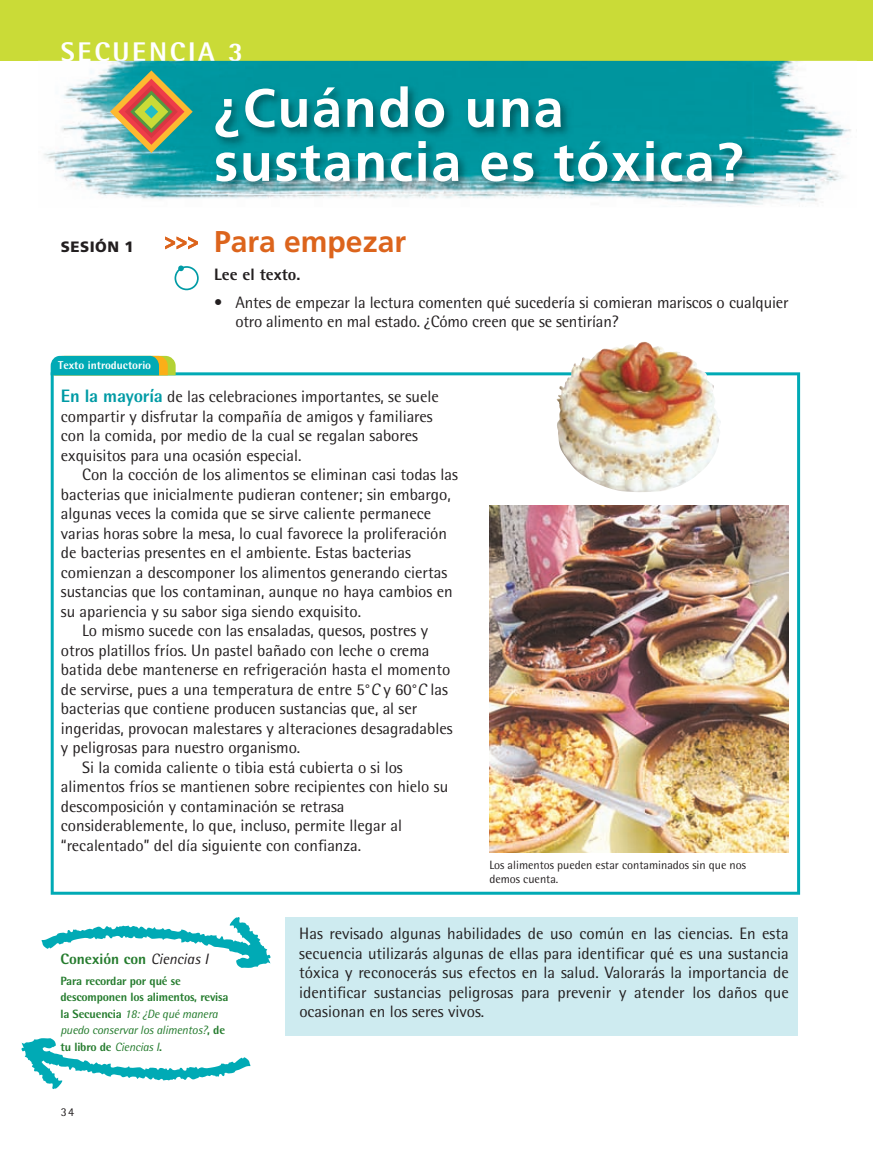
<style>
.page{position:relative;width:873px;height:1152px;background:#fff}
.page>*{position:absolute;margin:0;border:0;box-sizing:border-box;transform-origin:0 0}
.t1{font:700 54px/54px "Frutiger";letter-spacing:.03em;color:#fff}
.t2{font:700 30px "Frutiger";color:#dc641c}
.t3{font:800 27px "Rotis Semi Sans";letter-spacing:.1em;color:#fff}
.t4{font:16.5px/19.5px "Rotis Semi Sans";color:#231f20}
.t5{font:800 16.5px "Rotis Semi Sans";color:#231f20}
.t6{font:800 15px "Rotis Semi Sans";color:#257c2e}
.t7{font:900 15px "Frutiger";letter-spacing:.03em;color:#231f20}
.t8{font:800 12px/16.5px "Rotis Semi Sans";letter-spacing:-.015em;color:#257c2e}
.t9{font:12px/14.2px "Rotis Semi Sans";color:#231f20}
.t10{font:800 11.4px "Rotis Semi Sans";color:#fff}
.s1{font-weight:800;font-size:18px;color:#009ba5}
.s2{font-style:italic}
.s3{font-weight:400;font-style:italic;color:#231f20}
.s4{font-weight:400;font-style:italic}
</style>
<div class="page">
<div style="left:0;top:0;width:872px;height:61px;background:#cadb37"></div>
<img style="left:44px;top:61px;width:807px;height:144px">
<svg style="left:51px;top:372px;width:748px;height:522px"></svg>
<div style="left:284px;top:917px;width:513px;height:118px;background:#ceebf0"></div>
<svg style="left:165px;top:236px;width:33px;height:13px"></svg>
<svg style="left:174px;top:265px;width:25px;height:25px"></svg>
<svg style="left:51px;top:356px;width:124px;height:19px;background:#1fada3"></svg>
<img style="left:212px;top:82px;width:541px;height:112px">
<svg style="left:110px;top:70px;width:83px;height:83px;background:#809877"></svg>
<img style="left:489px;top:506px;width:299px;height:346px">
<img style="left:555px;top:342px;width:167px;height:150px">
<svg style="left:21px;top:1038px;width:229px;height:51px"></svg>
<svg style="left:42px;top:917px;width:229px;height:51px"></svg>
<h3 class="t3" style="left:61px;top:35px;width:184px">secuencia 3</h3>
<p class="t7" style="left:61px;top:238px;width:74px">SESIÓN 1</p>
<p class="t10" style="left:58px;top:358px;width:94px">Texto introductorio</p>
<h1 class="t1" style="left:214px;top:81px;width:530px">¿Cuándo una sustancia es tóxica?</h1>
<h2 class="t2" style="left:214px;top:224px;width:193px">Para empezar</h2>
<p class="t5" style="left:214px;top:264px;width:88px">Lee el texto.</p>
<p class="t4" style="left:235px;top:292px;width:554px;text-indent:-21px">• Antes de empezar la lectura comenten qué sucedería si comieran mariscos o cualquier otro alimento en mal estado. ¿Cómo creen que se sentirían?</p>
<p class="t4" style="left:61px;top:386px;width:379px"><span class="s1">en la mayoría</span> de las celebraciones importantes, se suele compartir y disfrutar la compañía de amigos y familiares con la comida, por medio de la cual se regalan sabores exquisitos para una ocasión especial.</p>
<p class="t4" style="left:82px;top:464px;width:377px">Con la cocción de los alimentos se eliminan casi todas las</p>
<p class="t4" style="left:61px;top:484px;width:391px">bacterias que inicialmente pudieran contener; sin embargo,</p>
<p class="t4" style="left:61px;top:503px;width:372px">algunas veces la comida que se sirve caliente permanece</p>
<p class="t4" style="left:61px;top:523px;width:387px">varias horas sobre la mesa, lo cual favorece la proliferación</p>
<p class="t4" style="left:61px;top:542px;width:351px">de bacterias presentes en el ambiente. Estas bacterias</p>
<p class="t4" style="left:61px;top:562px;width:387px">comienzan a descomponer los alimentos generando ciertas</p>
<p class="t4" style="left:61px;top:581px;width:393px">sustancias que los contaminan, aunque no haya cambios en</p>
<p class="t4" style="left:61px;top:601px;width:301px">su apariencia y su sabor siga siendo exquisito.</p>
<p class="t4" style="left:82px;top:620px;width:347px">Lo mismo sucede con las ensaladas, quesos, postres y</p>
<p class="t4" style="left:61px;top:640px;width:370px">otros platillos fríos. Un pastel bañado con leche o crema</p>
<p class="t4" style="left:61px;top:659px;width:390px">batida debe mantenerse en refrigeración hasta el momento</p>
<p class="t4" style="left:61px;top:679px;width:388px">de servirse, pues a una temperatura de entre 5°<span class="s2">C</span> y 60°<span class="s2">C</span> las</p>
<p class="t4" style="left:61px;top:698px;width:358px">bacterias que contiene producen sustancias que, al ser</p>
<p class="t4" style="left:61px;top:718px;width:393px">ingeridas, provocan malestares y alteraciones desagradables</p>
<p class="t4" style="left:61px;top:737px;width:241px">y peligrosas para nuestro organismo.</p>
<p class="t4" style="left:82px;top:757px;width:322px">Si la comida caliente o tibia está cubierta o si los</p>
<p class="t4" style="left:61px;top:776px;width:388px">alimentos fríos se mantienen sobre recipientes con hielo su</p>
<p class="t4" style="left:61px;top:796px;width:285px">descomposición y contaminación se retrasa</p>
<p class="t4" style="left:61px;top:815px;width:343px">considerablemente, lo que, incluso, permite llegar al</p>
<p class="t4" style="left:61px;top:835px;width:302px">“recalentado” del día siguiente con confianza.</p>
<p class="t9" style="left:489px;top:857px;width:258px">Los alimentos pueden estar contaminados sin que nos demos cuenta.</p>
<p class="t6" style="left:60px;top:949px;width:149px">conexión con <span class="s3">Ciencias I</span></p>
<p class="t8" style="left:60px;top:972px;width:169px">Para recordar por qué se descomponen los alimentos, revisa la secuencia <span class="s4">18: ¿De qué manera puedo conservar los alimentos?</span>, de tu libro de <span class="s4">Ciencias I</span>.</p>
<p class="t9" style="left:61px;top:1104px;width:15px">34</p>
<p class="t4" style="left:299px;top:923px;width:491px;text-align:justify">Has revisado algunas habilidades de uso común en las ciencias. En esta secuencia utilizarás algunas de ellas para identificar qué es una sustancia tóxica y reconocerás sus efectos en la salud. Valorarás la importancia de identificar sustancias peligrosas para prevenir y atender los daños que ocasionan en los seres vivos.</p>
</div>
